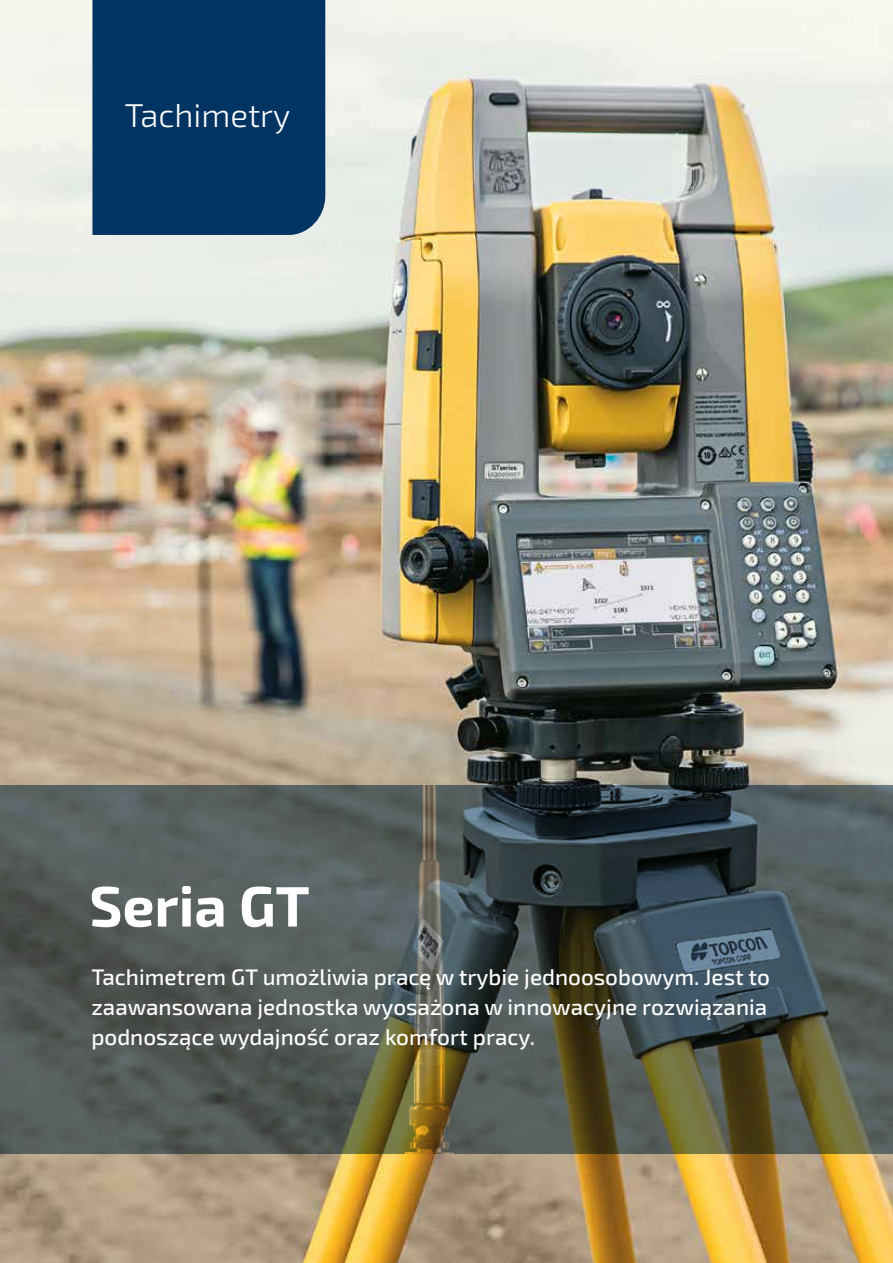
<style>
.page{position:relative;width:893px;height:1263px;background:#fff}
.page>*{position:absolute;margin:0;border:0;box-sizing:border-box;transform-origin:0 0}
.t1{font:700 57px "Exo 2.0";color:#fff}
.t2{font:300 33px "Exo 2.0";color:#fff}
.t3{font:500 22.5px/30px "Exo 2.0";color:#fff}
</style>
<div class="page">
<img style="left:0;top:0;width:893px;height:1263px">
<div style="left:92px;top:0;width:233px;height:235px;background:#003463"></div>
<svg style="left:0;top:785px;width:893px;height:369px;background:#505854"></svg>
<img style="left:174px;top:785px;width:493px;height:369px">
<h2 class="t2" style="left:125px;top:97px;width:167px">Tachimetry</h2>
<h1 class="t1" style="left:89px;top:872px;width:222px">Seria GT</h1>
<p class="t3" style="left:91px;top:963px;width:680px">Tachimetrem GT umożliwia pracę w trybie jednoosobowym. Jest to zaawansowana jednostka wyosażona w innowacyjne rozwiązania podnoszące wydajność oraz komfort pracy.</p>
</div>
